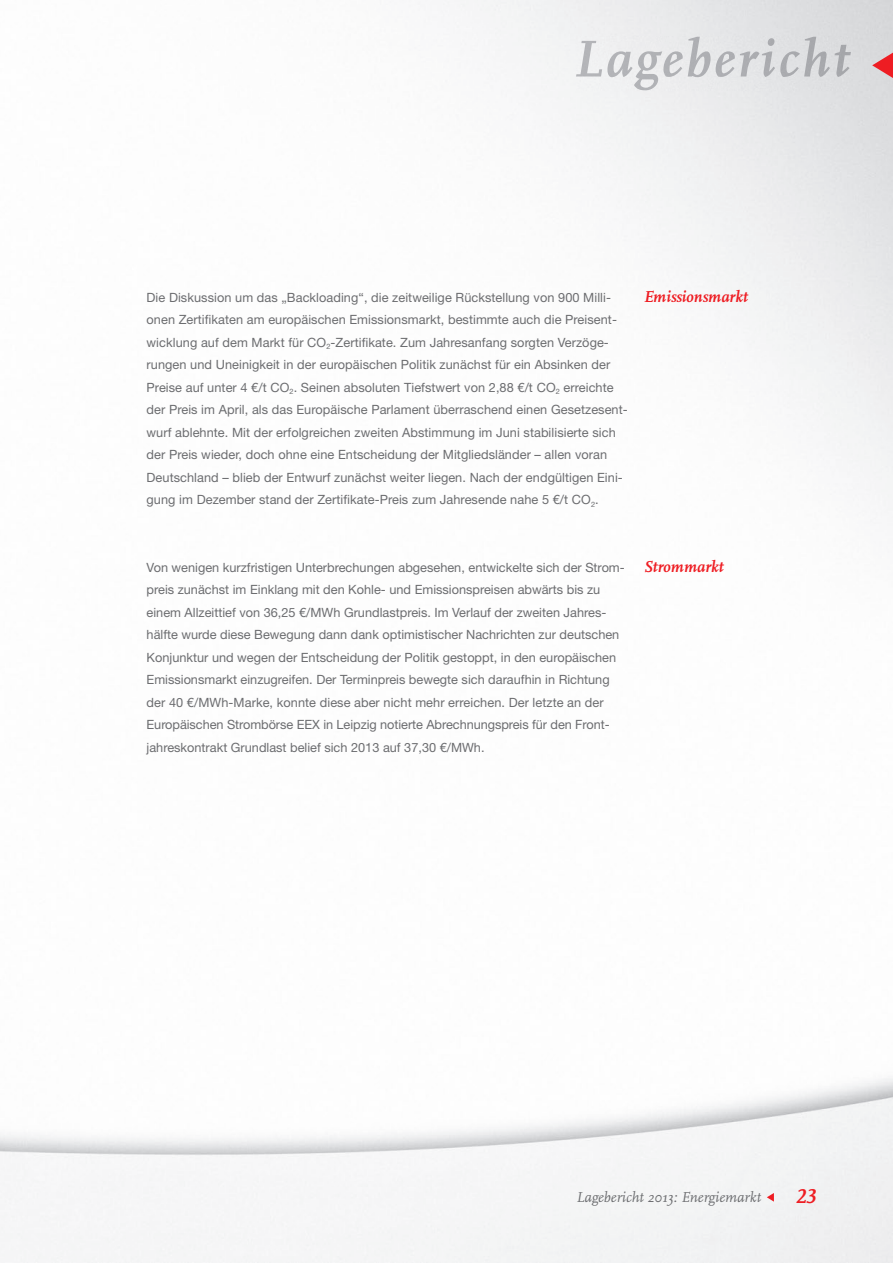
<style>
.page{position:relative;width:893px;height:1263px;background:#fff}
.page>*{position:absolute;margin:0;border:0;box-sizing:border-box;transform-origin:0 0}
.t1{font:italic 700 21px "Scala Caps";color:#ee1d23}
.t2{font:italic 700 16.5px "Scala";color:#ee1d23}
.t3{font:italic 15px "Scala";color:#6c6d70}
.t4{font:12.75px/22.5px "Helvetica Neue";letter-spacing:.005em;color:#6c6d70}
</style>
<div class="page">
<svg style="left:767px;top:1193px;width:7px;height:8px"></svg>
<img style="left:576px;top:37px;width:275px;height:53px">
<svg style="left:872px;top:53px;width:21px;height:25px"></svg>
<p class="t4" style="left:147px;top:286px;width:483px">Die Diskussion um das „Backloading“, die zeitweilige Rückstellung von 900 Milli&shy;onen Zertifikaten am europäischen Emissionsmarkt, bestimmte auch die Preisent&shy;wicklung auf dem Markt für CO<sub>2</sub>-Zertifikate. Zum Jahresanfang sorgten Verzöge&shy;rungen und Uneinigkeit in der europäischen Politik zunächst für ein Absinken der Preise auf unter 4 €/t CO<sub>2</sub>. Seinen absoluten Tiefstwert von 2,88 €/t CO<sub>2</sub> erreichte der Preis im April, als das Europäische Parlament überraschend einen Gesetzesent&shy;wurf ablehnte. Mit der erfolgreichen zweiten Abstimmung im Juni stabilisierte sich der Preis wieder, doch ohne eine Entscheidung der Mitgliedsländer – allen voran Deutschland – blieb der Entwurf zunächst weiter liegen. Nach der endgültigen Eini&shy;gung im Dezember stand der Zertifikate-Preis zum Jahresende nahe 5 €/t CO<sub>2</sub>.</p>
<p class="t2" style="left:644px;top:286px;width:106px">Emissionsmarkt</p>
<p class="t4" style="left:147px;top:556px;width:480px">Von wenigen kurzfristigen Unterbrechungen abgesehen, entwickelte sich der Strom&shy;preis zunächst im Einklang mit den Kohle- und Emissionspreisen abwärts bis zu einem Allzeittief von 36,25 €/MWh Grundlastpreis. Im Verlauf der zweiten Jahres&shy;hälfte wurde diese Bewegung dann dank optimistischer Nachrichten zur deutschen Konjunktur und wegen der Entscheidung der Politik gestoppt, in den europäischen Emissionsmarkt einzugreifen. Der Terminpreis bewegte sich daraufhin in Richtung der 40 €/MWh-Marke, konnte diese aber nicht mehr erreichen. Der letzte an der Europäischen Strombörse EEX in Leipzig notierte Abrechnungspreis für den Front&shy;jahreskontrakt Grundlast belief sich 2013 auf 37,30 €/MWh.</p>
<p class="t2" style="left:644px;top:556px;width:82px">Strommarkt</p>
<p class="t3" style="left:576px;top:1189px;width:186px">Lagebericht 2013: Energiemarkt</p>
<h1 class="t1" style="left:795px;top:1183px;width:22px">23</h1>
</div>
